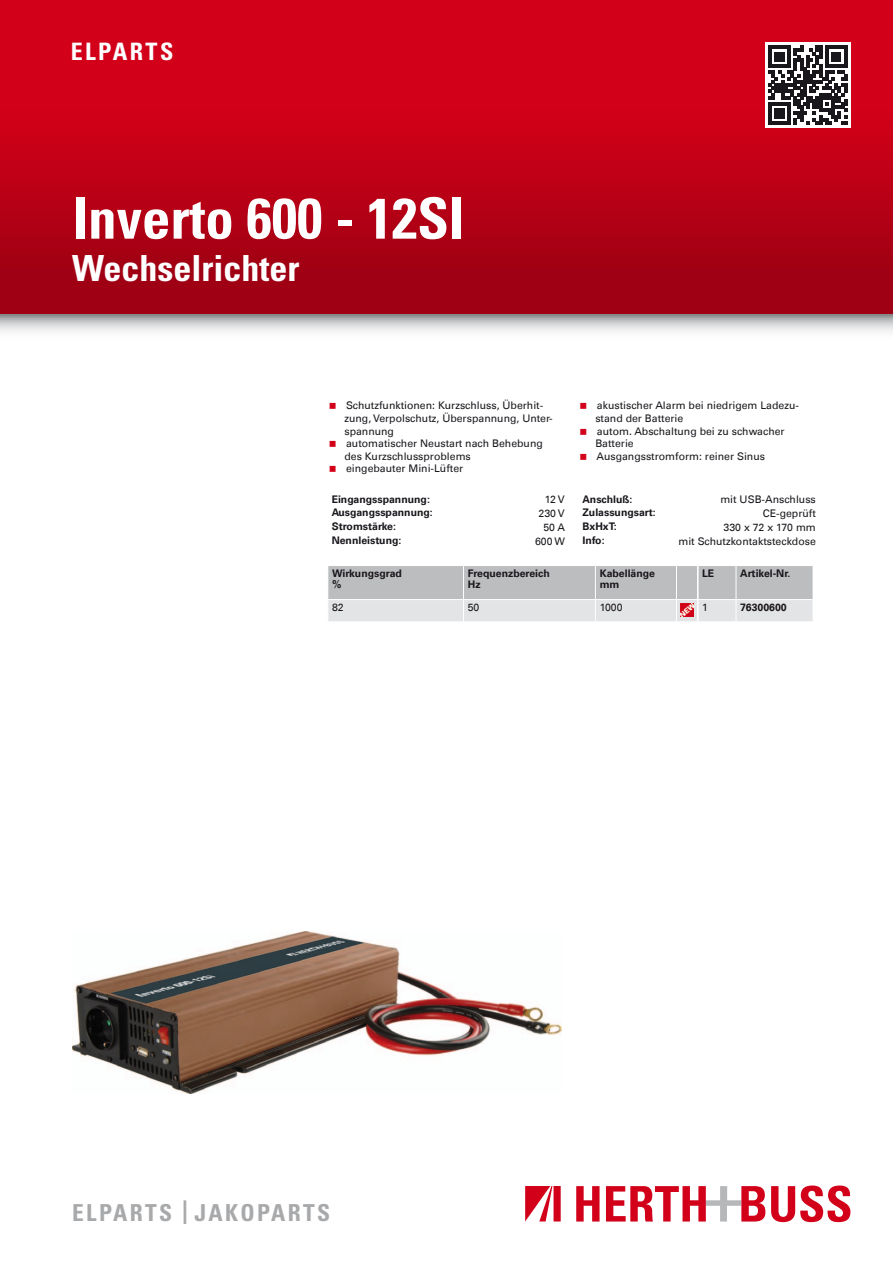
<style>
.page{position:relative;width:893px;height:1263px;background:#fff}
.page>*{position:absolute;margin:0;border:0;box-sizing:border-box;transform-origin:0 0}
.t1{font:700 condensed 57px "Univers";color:#fff}
.t2{font:700 condensed 36px "Univers";color:#fff}
.t3{font:700 condensed 24px "Univers";letter-spacing:.1em;color:#fff}
.t4{font:700 condensed 23.4px "Univers";letter-spacing:.1em;color:#a7a9ab}
.t5{font:10.5px/12.6px "Univers Com 55 Roman";color:#1a171c}
.t6{font:700 10.5px/10.5px "Univers Com 65";color:#1a171c}
.s1{font-size:32.7px}
</style>
<div class="page">
<div style="left:0;top:0;width:893px;height:315px;background:linear-gradient(to bottom,#df011b,#9e0012)"></div>
<svg style="left:0;top:315px;width:893px;height:17px;background:#cbcccd"></svg>
<svg style="left:576px;top:1186px;width:23px;height:35px"></svg>
<svg style="left:606px;top:1186px;width:159px;height:35px"></svg>
<svg style="left:771px;top:1185px;width:79px;height:37px"></svg>
<svg style="left:525px;top:1186px;width:36px;height:35px"></svg>
<svg style="left:765px;top:43px;width:85px;height:85px"></svg>
<svg style="left:768px;top:46px;width:79px;height:78px"></svg>
<img style="left:72px;top:931px;width:489px;height:162px">
<svg style="left:328px;top:566px;width:485px;height:55px;background:#ccccce"></svg>
<svg style="left:330px;top:947px;width:6px;height:6px"></svg>
<svg style="left:330px;top:985px;width:6px;height:6px"></svg>
<svg style="left:330px;top:1010px;width:6px;height:6px"></svg>
<h3 class="t3" style="left:71px;top:37px;width:104px">ELPARTS</h3>
<h1 class="t1" style="left:72px;top:183px;width:394px">Inverto 600 - 12SI</h1>
<h2 class="t2" style="left:72px;top:246px;width:229px">Wechselrichter</h2>
<p class="t5" style="left:344px;top:399px;width:210px">Schutzfunktionen: Kurzschluss, Überhit&shy;zung, Verpolschutz, Überspannung, Unter&shy;spannung<br>automatischer Neustart nach Behebung des Kurzschlussproblems<br>eingebauter Mini-Lüfter</p>
<p class="t5" style="left:595px;top:399px;width:205px">akustischer Alarm bei niedrigem Ladezu&shy;stand der Batterie<br>autom. Abschaltung bei zu schwacher<br>Batterie<br>Ausgangsstromform: reiner Sinus</p>
<p class="t6" style="left:332px;top:494px;width:100px">Eingangsspannung:</p>
<p class="t5" style="left:545px;top:493px;width:22px">12 V</p>
<p class="t6" style="left:332px;top:508px;width:103px">Ausgangsspannung:</p>
<p class="t5" style="left:539px;top:507px;width:28px">230 V</p>
<p class="t6" style="left:332px;top:521px;width:66px">Stromstärke:</p>
<p class="t5" style="left:543px;top:521px;width:23px">50 A</p>
<p class="t6" style="left:332px;top:535px;width:71px">Nennleistung:</p>
<p class="t5" style="left:535px;top:535px;width:31px">600 W</p>
<p class="t6" style="left:583px;top:494px;width:52px">Anschluß:</p>
<p class="t5" style="left:720px;top:493px;width:97px">mit USB-Anschluss</p>
<p class="t6" style="left:583px;top:508px;width:75px">Zulassungsart:</p>
<p class="t5" style="left:763px;top:507px;width:55px">CE-geprüft</p>
<p class="t6" style="left:583px;top:521px;width:36px">BxHxT:</p>
<p class="t5" style="left:724px;top:521px;width:94px">330 x 72 x 170 mm</p>
<p class="t6" style="left:583px;top:535px;width:24px">Info:</p>
<p class="t5" style="left:678px;top:535px;width:139px">mit Schutzkontaktsteckdose</p>
<p class="t6" style="left:332px;top:568px;width:71px">Wirkungsgrad %</p>
<p class="t6" style="left:468px;top:568px;width:84px">Frequenzbereich<br>Hz</p>
<p class="t6" style="left:600px;top:568px;width:57px">Kabellänge mm</p>
<p class="t6" style="left:702px;top:568px;width:14px">LE</p>
<p class="t6" style="left:740px;top:568px;width:52px">Artikel-Nr.</p>
<p class="t5" style="left:332px;top:601px;width:13px">82</p>
<p class="t5" style="left:468px;top:601px;width:13px">50</p>
<p class="t5" style="left:600px;top:601px;width:24px">1000</p>
<p class="t5" style="left:702px;top:601px;width:7px">1</p>
<p class="t6" style="left:740px;top:602px;width:48px">76300600</p>
<h3 class="t4" style="left:72px;top:1198px;width:29px">Elparts</h3>
<h3 class="t4" style="left:182px;top:1198px;width:91px"><span class="s1">|</span> Jakoparts</h3>
</div>
